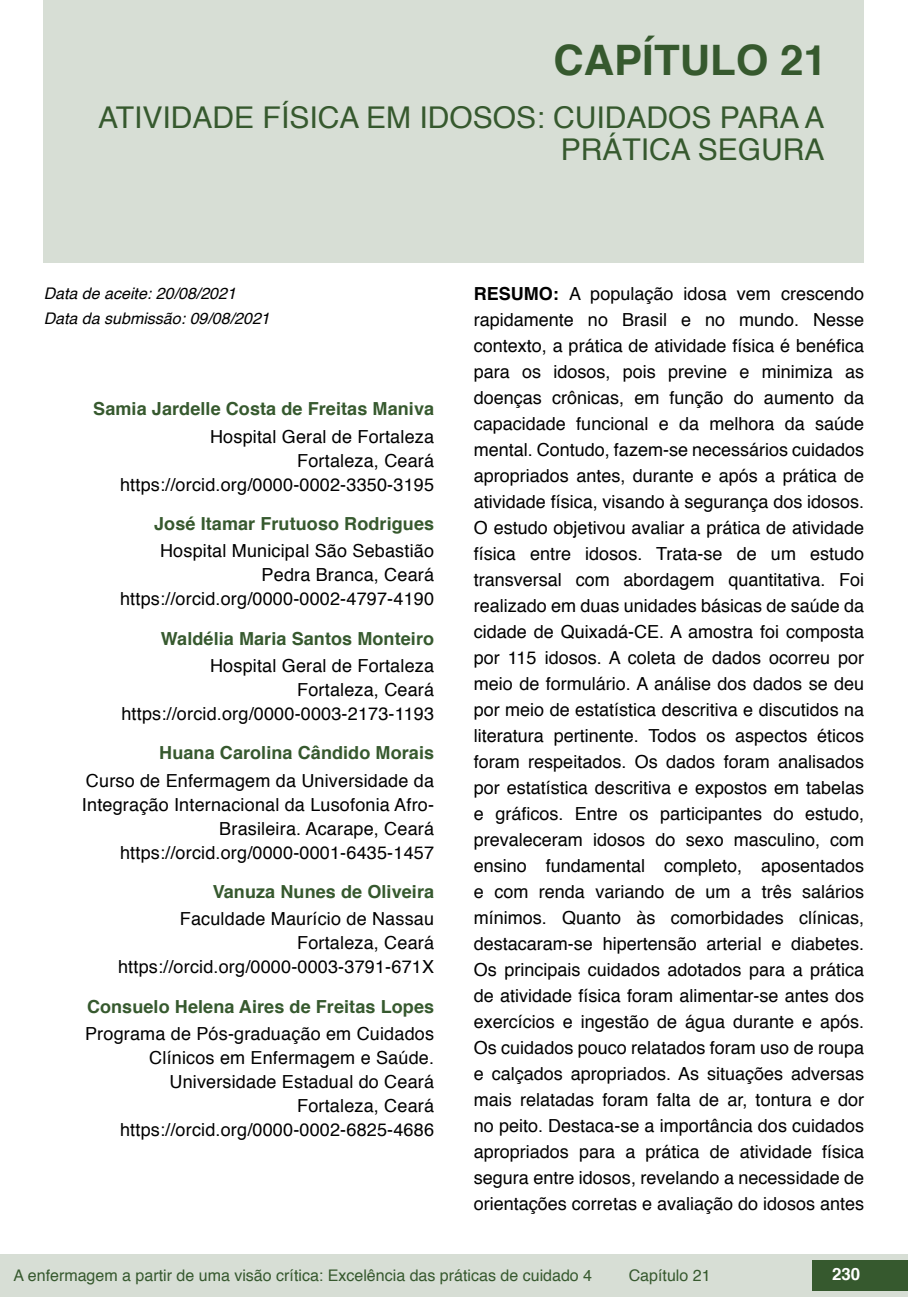
<style>
.page{position:relative;width:908px;height:1304px;background:#fff}
.page>*{position:absolute;margin:0;border:0;box-sizing:border-box;transform-origin:0 0}
.t1{font:700 42px "Helvetica";color:#36592e}
.t2{font:30px/32px "Helvetica";color:#36592e;text-align:right}
.t3{font:18px/26px "Helvetica";letter-spacing:.01em;color:#000;text-align:right}
.t4{font:700 18px "Helvetica";letter-spacing:.005em;color:#36592e}
.t5{font:700 16.8px "Helvetica";color:#fff}
.t6{font:16px "Helvetica";color:#36592e}
.t7{font:italic 16px "Helvetica";color:#000}
.s1{font-weight:700}
</style>
<div class="page">
<div style="left:0;top:1254px;width:906px;height:43px;background:#d7ded5"></div>
<div style="left:812px;top:1261px;width:95px;height:30px;background:#36592e"></div>
<div style="left:44px;top:0;width:819px;height:263px;background:#d7ded5"></div>
<h1 class="t1" style="left:553px;top:26px;width:275px">CAPÍTULO 21</h1>
<h2 class="t2" style="left:98px;top:103px;width:727px">ATIVIDADE FÍSICA EM IDOSOS: CUIDADOS PARA A<br>PRÁTICA SEGURA</h2>
<p class="t7" style="left:44px;top:280px;width:194px">Data de aceite: 20/08/2021</p>
<p class="t7" style="left:44px;top:306px;width:227px">Data da submissão: 09/08/2021</p>
<p class="t4" style="left:93px;top:395px;width:342px">Samia Jardelle Costa de Freitas Maniva</p>
<p class="t3" style="left:120px;top:425px;width:315px;line-height:24px">Hospital Geral de Fortaleza<br>Fortaleza, Ceará https://orcid.org/0000-0002-3350-3195</p>
<p class="t4" style="left:154px;top:509px;width:281px">José Itamar Frutuoso Rodrigues</p>
<p class="t3" style="left:120px;top:540px;width:315px;line-height:24px">Hospital Municipal São Sebastião<br>Pedra Branca, Ceará https://orcid.org/0000-0002-4797-4190</p>
<p class="t4" style="left:161px;top:624px;width:275px">Waldélia Maria Santos Monteiro</p>
<p class="t3" style="left:121px;top:654px;width:314px;line-height:24px">Hospital Geral de Fortaleza<br>Fortaleza, Ceará https://orcid.org/0000-0003-2173-1193</p>
<p class="t4" style="left:159px;top:739px;width:276px">Huana Carolina Cândido Morais</p>
<p class="t3" style="left:82px;top:769px;width:353px;line-height:24px">Curso de Enfermagem da Universidade da Integração Internacional da Lusofonia Afro-Brasileira. Acarape, Ceará https://orcid.org/0000-0001-6435-1457</p>
<p class="t4" style="left:213px;top:877px;width:223px">Vanuza Nunes de Oliveira</p>
<p class="t3" style="left:118px;top:908px;width:317px;line-height:24px">Faculdade Maurício de Nassau<br>Fortaleza, Ceará https://orcid.org/0000-0003-3791-671X</p>
<p class="t4" style="left:87px;top:992px;width:348px">Consuelo Helena Aires de Freitas Lopes</p>
<p class="t3" style="left:85px;top:1022px;width:350px;line-height:24px">Programa de Pós-graduação em Cuidados<br>Clínicos em Enfermagem e Saúde.<br>Universidade Estadual do Ceará<br>Fortaleza, Ceará https://orcid.org/0000-0002-6825-4686</p>
<p class="t3" style="left:473px;top:281px;width:392px;text-align:justify"><span class="s1">RESUMO:</span> A população idosa vem crescendo rapidamente no Brasil e no mundo. Nesse contexto, a prática de atividade física é benéfica para os idosos, pois previne e minimiza as doenças crônicas, em função do aumento da capacidade funcional e da melhora da saúde mental. Contudo, fazem-se necessários cuidados apropriados antes, durante e após a prática de atividade física, visando à segurança dos idosos.<br>O estudo objetivou avaliar a prática de atividade física entre idosos. Trata-se de um estudo transversal com abordagem quantitativa. Foi realizado em duas unidades básicas de saúde da cidade de Quixadá-CE. A amostra foi composta por 115 idosos. A coleta de dados ocorreu por meio de formulário. A análise dos dados se deu por meio de estatística descritiva e discutidos na literatura pertinente. Todos os aspectos éticos foram respeitados. Os dados foram analisados por estatística descritiva e expostos em tabelas e gráficos. Entre os participantes do estudo, prevaleceram idosos do sexo masculino, com ensino fundamental completo, aposentados e com renda variando de um a três salários mínimos. Quanto às comorbidades clínicas, destacaram-se hipertensão arterial e diabetes.<br>Os principais cuidados adotados para a prática de atividade física foram alimentar-se antes dos exercícios e ingestão de água durante e após.<br>Os cuidados pouco relatados foram uso de roupa e calçados apropriados. As situações adversas mais relatadas foram falta de ar, tontura e dor no peito. Destaca-se a importância dos cuidados apropriados para a prática de atividade física segura entre idosos, revelando a necessidade de orientações corretas e avaliação do idosos antes</p>
<p class="t6" style="left:14px;top:1263px;width:580px">A enfermagem a partir de uma visão crítica: Excelência das práticas de cuidado 4</p>
<p class="t6" style="left:628px;top:1263px;width:83px">Capítulo 21</p>
<p class="t5" style="left:831px;top:1261px;width:30px">230</p>
</div>
